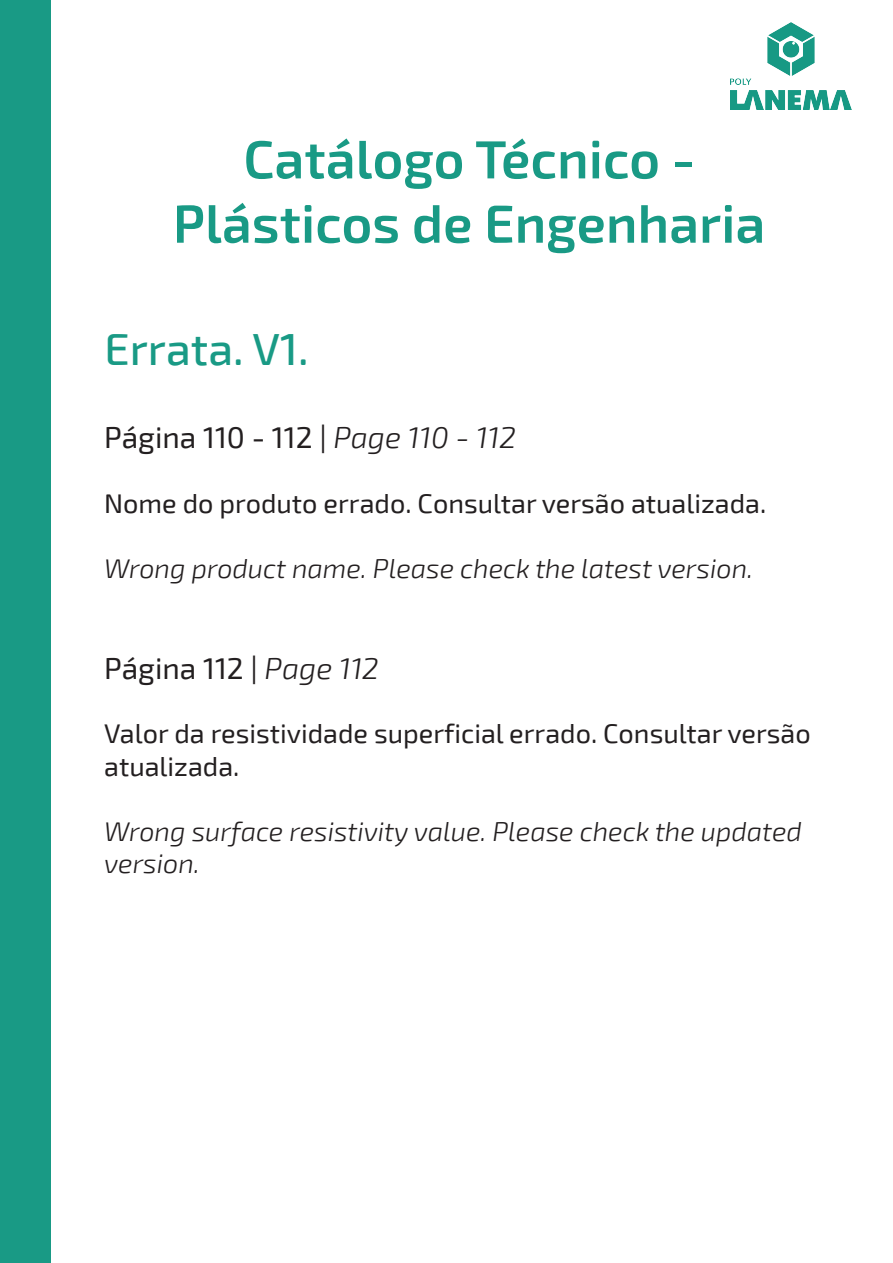
<style>
.page{position:relative;width:893px;height:1263px;background:#fff}
.page>*{position:absolute;margin:0;border:0;box-sizing:border-box;transform-origin:0 0}
.t1{font:600 53.55px/64.3px "Exo 2";color:#199a85;text-align:center}
.t2{font:500 45px "Exo 2";color:#199a85}
.t3{font:30px "Exo 2";color:#231f20}
.t4{font:27px/32.4px "Exo 2";color:#231f20}
.t5{font:italic 300 27px/32.4px "Exo 2";color:#231f20}
.s1{font-weight:300;font-style:italic}
</style>
<div class="page">
<img style="left:730px;top:22px;width:121px;height:88px">
<div style="left:0;top:0;width:50px;height:1263px;background:#199a85"></div>
<div style="left:0;top:0;width:51px;height:1263px;border:2px solid #199a85"></div>
<h1 class="t1" style="left:173px;top:129px;width:594px">Catálogo Técnico -<br>Plásticos de Engenharia</h1>
<h2 class="t2" style="left:104px;top:322px;width:206px">Errata. V1.</h2>
<p class="t3" style="left:104px;top:420px;width:413px">Página 110 - 112 | <span class="s1">Page 110 - 112</span></p>
<p class="t4" style="left:104px;top:488px;width:663px">Nome do produto errado. Consultar versão atualizada.</p>
<p class="t5" style="left:104px;top:553px;width:650px">Wrong product name. Please check the latest version.</p>
<p class="t3" style="left:104px;top:651px;width:276px">Página 112 | <span class="s1">Page 112</span></p>
<p class="t4" style="left:104px;top:718px;width:708px">Valor da resistividade superficial errado. Consultar versão atualizada.</p>
<p class="t5" style="left:104px;top:815px;width:699px">Wrong surface resistivity value. Please check the updated version.</p>
</div>
